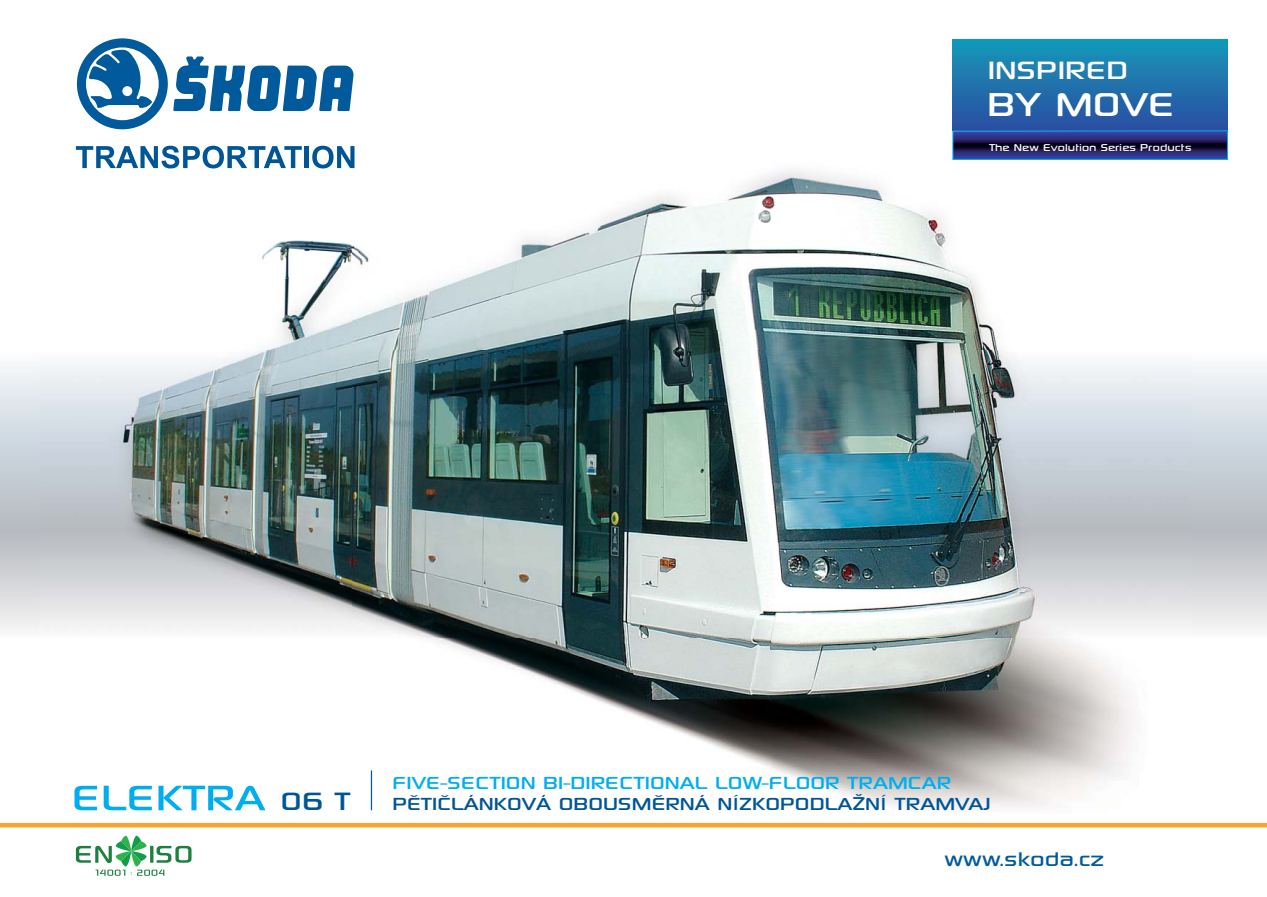
<style>
.page{position:relative;width:1267px;height:897px;background:#fff}
.page>*{position:absolute;margin:0;border:0;box-sizing:border-box;transform-origin:0 0}
.t1{font:46.8px "Sony Sketch EF";color:#fff}
.t2{font:35.55px "Sony Sketch EF";color:#fff}
.t3{font:27.9px "Sony Sketch EF";color:#005a9c}
.t4{font:24.75px/21.6px "Sony Sketch EF";color:#00aeef}
.t5{font:14.1px "Sony Sketch EF";color:#fff}
.s1{font-size:50.25px}
.s2{font-size:35.55px;color:#005596}
.s3{color:#005596}
</style>
<div class="page">
<svg style="left:0;top:362px;width:1266px;height:267px;background:#d2d6db"></svg>
<img style="left:75px;top:82px;width:906px;height:268px">
<img style="left:981px;top:312px;width:18px;height:38px">
<img style="left:39px;top:350px;width:1152px;height:478px">
<svg style="left:76px;top:146px;width:226px;height:22px"></svg>
<div style="left:304px;top:146px;width:5px;height:22px;background:#005596"></div>
<svg style="left:312px;top:146px;width:42px;height:22px"></svg>
<svg style="left:77px;top:38px;width:277px;height:91px"></svg>
<div style="left:0;top:822px;width:1266px;height:5px;background:#faa330"></div>
<svg style="left:76px;top:835px;width:115px;height:40px"></svg>
<hr style="left:371px;top:770px;width:1px;height:40px;background:#005a9c">
<div style="left:952px;top:39px;width:275px;height:92px;background:linear-gradient(to bottom,#149ab9,#2b4da1)"></div>
<svg style="left:954px;top:132px;width:271px;height:26px;background:#232465"></svg>
<div style="left:952px;top:130px;width:275px;height:30px;border:1px solid #00aeef"></div>
<h2 class="t2" style="left:987px;top:50px;width:142px">INSPIRED</h2>
<h1 class="t1" style="left:987px;top:78px;width:190px">BY MOVE</h1>
<p class="t5" style="left:988px;top:139px;width:204px">The New Evolution Series Products</p>
<p class="t4" style="left:72px;top:770px;width:920px;text-indent:320px">FIVE-SECTION BI-DIRECTIONAL LOW-FLOOR TRAMCAR<br><span class="s1">ELEKTRA</span> <span class="s2">06 T</span> <span class="s3">PĚTIČLÁNKOVÁ OBOUSMĚRNÁ NÍZKOPODLAŽNÍ TRAMVAJ</span></p>
<p class="t3" style="left:944px;top:843px;width:161px">www.skoda.cz</p>
</div>
